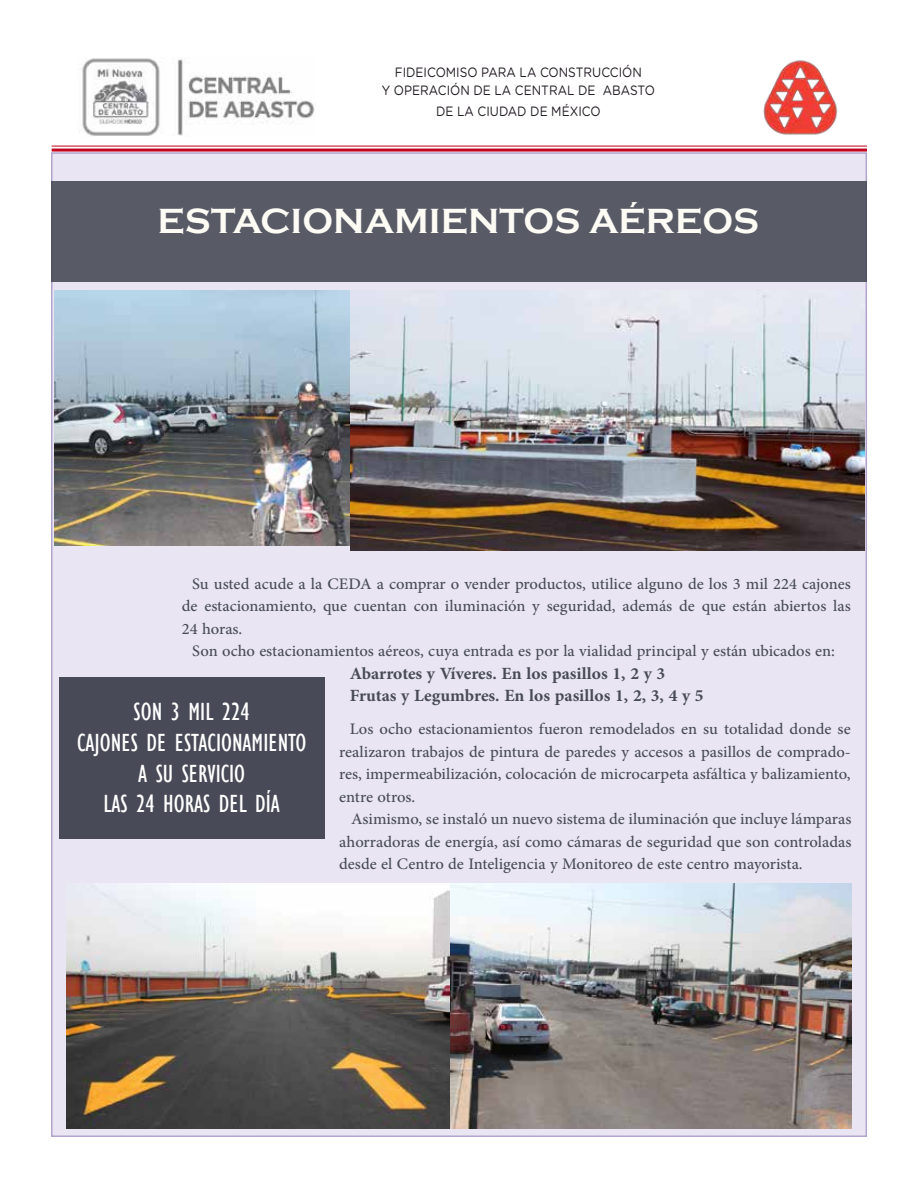
<style>
.page{position:relative;width:918px;height:1188px;background:#fff}
.page>*{position:absolute;margin:0;border:0;box-sizing:border-box;transform-origin:0 0}
.t1{font:700 36px "Copperplate Gothic";color:#fffef5}
.t2{font:condensed 25.5px/30.6px "Gill Sans";color:#fff;text-align:center}
.t3{font:700 24px/22.5px "Adobe Arabic";color:#484b57}
.t4{font:22.5px "Adobe Arabic";color:#484b57}
.t5{font:13.5px/18px "Gotham Rounded";color:#201a21;text-align:center;scale:.89 1}
</style>
<div class="page">
<div style="left:51px;top:152px;width:816px;height:985px;background:#e9e5f3"></div>
<hr style="left:52px;top:146px;width:815px;height:1px;background:#c3021d">
<hr style="left:52px;top:149px;width:815px;height:3px;background:#c3021d">
<img style="left:80px;top:58px;width:235px;height:78px">
<img style="left:763px;top:60px;width:75px;height:75px">
<div style="left:51px;top:181px;width:816px;height:100px;background:#585a66"></div>
<img style="left:55px;top:291px;width:296px;height:254px">
<img style="left:67px;top:884px;width:784px;height:244px">
<img style="left:351px;top:291px;width:513px;height:260px">
<div style="left:59px;top:677px;width:265px;height:162px;background:#484b57"></div>
<p class="t5" style="left:382px;top:63px;width:308px">FIDEICOMISO PARA LA CONSTRUCCIÓN<br>Y OPERACIÓN DE LA CENTRAL DE ABASTO</p>
<p class="t5" style="left:436px;top:102px;width:186px">DE LA CIUDAD DE MÉXICO</p>
<h1 class="t1" style="left:157px;top:201px;width:603px">ESTACIONAMIENTOS AÉREOS</h1>
<p class="t4" style="left:192px;top:568px;width:660px">Su usted acude a la CEDA a comprar o vender productos, utilice alguno de los 3 mil 224 cajones</p>
<p class="t4" style="left:182px;top:590px;width:671px">de estacionamiento, que cuentan con iluminación y seguridad, además de que están abiertos las</p>
<p class="t4" style="left:182px;top:613px;width:62px">24 horas.</p>
<p class="t4" style="left:192px;top:635px;width:644px">Son ocho estacionamientos aéreos, cuya entrada es por la vialidad principal y están ubicados en:</p>
<p class="t3" style="left:350px;top:659px;width:355px">Abarrotes y Víveres. En los pasillos 1, 2 y 3<br>Frutas y Legumbres. En los pasillos 1, 2, 3, 4 y 5</p>
<p class="t4" style="left:350px;top:714px;width:503px">Los ocho estacionamientos fueron remodelados en su totalidad donde se</p>
<p class="t4" style="left:339px;top:736px;width:513px">realizaron trabajos de pintura de paredes y accesos a pasillos de comprado-</p>
<p class="t4" style="left:339px;top:759px;width:513px">res, impermeabilización, colocación de microcarpeta asfáltica y balizamiento,</p>
<p class="t4" style="left:339px;top:781px;width:78px">entre otros.</p>
<p class="t4" style="left:351px;top:804px;width:502px">Asimismo, se instaló un nuevo sistema de iluminación que incluye lámparas</p>
<p class="t4" style="left:339px;top:826px;width:514px">ahorradoras de energía, así como cámaras de seguridad que son controladas</p>
<p class="t4" style="left:339px;top:849px;width:465px">desde el Centro de Inteligencia y Monitoreo de este centro mayorista.</p>
<p class="t2" style="left:77px;top:697px;width:231px">SON 3 MIL 224<br>CAJONES DE ESTACIONAMIENTO<br>A SU SERVICIO<br>LAS 24 HORAS DEL DÍA</p>
</div>
